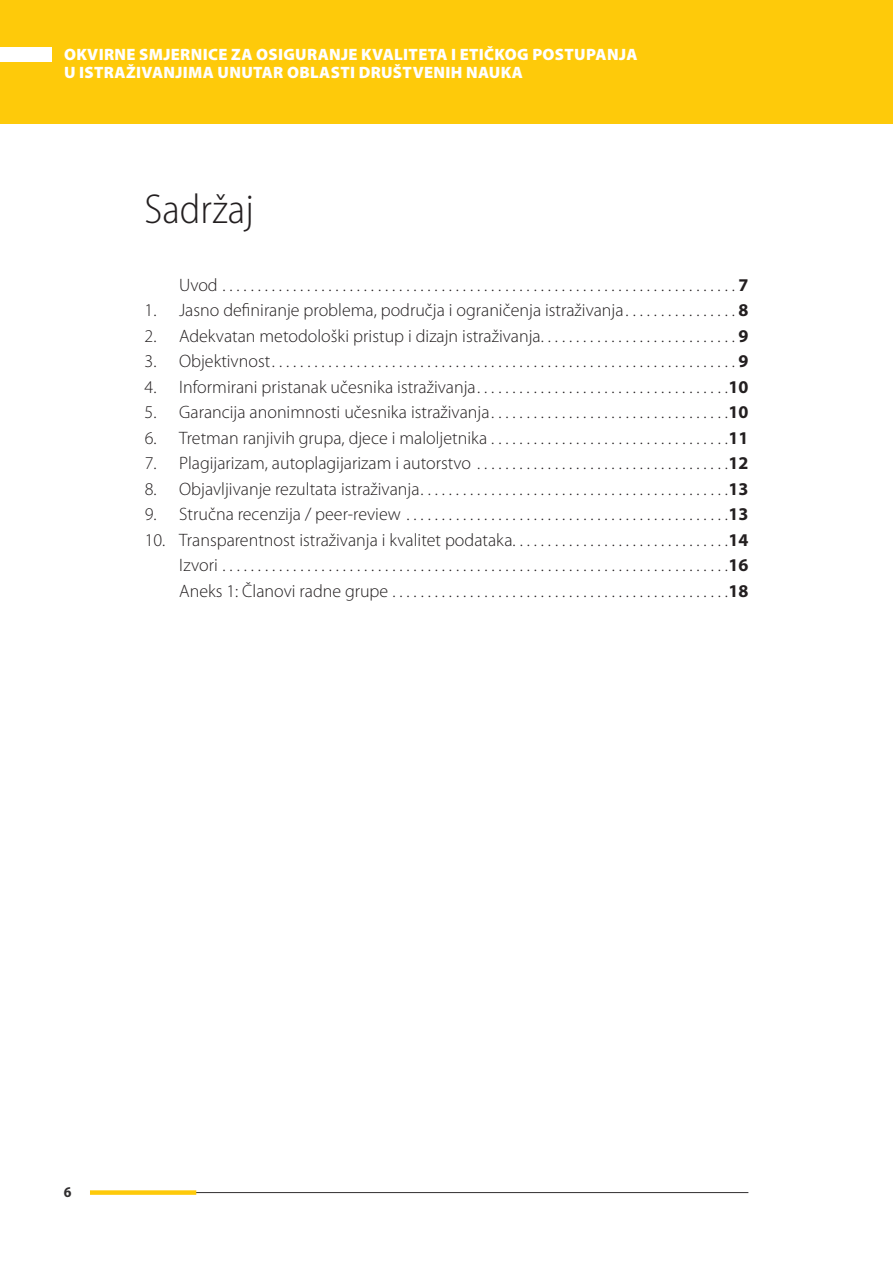
<style>
.page{position:relative;width:893px;height:1263px;background:#fff}
.page>*{position:absolute;margin:0;border:0;box-sizing:border-box;transform-origin:0 0}
.t1{font:300 semi-condensed 42px "Myriad Pro";color:#231f20}
.t2{font:300 18px/25.5px "Myriad Pro";color:#231f20;text-align:justify}
.t3{font:900 16.5px/18px "Myriad Pro";letter-spacing:.02em;color:#fff}
.t4{font:700 semi-condensed 15px "Myriad Pro";color:#312f30}
.s1{font-weight:700}
</style>
<div class="page">
<hr style="left:91px;top:1192px;width:657px;height:1px;background:#312f30">
<div style="left:90px;top:1190px;width:106px;height:5px;background:#feca0a"></div>
<div style="left:0;top:0;width:893px;height:123px;background:#feca0a"></div>
<div style="left:0;top:48px;width:51px;height:14px;background:#fff"></div>
<p class="t3" style="left:64px;top:45px;width:575px">OKVIRNE SMJERNICE ZA OSIGURANJE KVALITETA I ETIČKOG POSTUPANJA<br>U ISTRAŽIVANJIMA UNUTAR OBLASTI DRUŠTVENIH NAUKA</p>
<h1 class="t1" style="left:145px;top:184px;width:111px">Sadržaj</h1>
<p class="t2" style="left:179px;top:272px;width:571px">Uvod . . . . . . . . . . . . . . . . . . . . . . . . . . . . . . . . . . . . . . . . . . . . . . . . . . . . . . . . . . . . . . . . . . . . . . . . <span class="s1">7</span></p>
<p class="t2" style="left:145px;top:298px;width:605px">1. Jasno definiranje problema, područja i ograničenja istraživanja . . . . . . . . . . . . . . . <span class="s1">8</span></p>
<p class="t2" style="left:145px;top:323px;width:605px">2. Adekvatan metodološki pristup i dizajn istraživanja . . . . . . . . . . . . . . . . . . . . . . . . . . . <span class="s1">9</span></p>
<p class="t2" style="left:145px;top:349px;width:605px">3. Objektivnost . . . . . . . . . . . . . . . . . . . . . . . . . . . . . . . . . . . . . . . . . . . . . . . . . . . . . . . . . . . . . . . . . <span class="s1">9</span></p>
<p class="t2" style="left:145px;top:374px;width:605px">4. Informirani pristanak učesnika istraživanja . . . . . . . . . . . . . . . . . . . . . . . . . . . . . . . . . . . <span class="s1">10</span></p>
<p class="t2" style="left:145px;top:400px;width:605px">5. Garancija anonimnosti učesnika istraživanja . . . . . . . . . . . . . . . . . . . . . . . . . . . . . . . . . <span class="s1">10</span></p>
<p class="t2" style="left:145px;top:425px;width:605px">6. Tretman ranjivih grupa, djece i maloljetnika . . . . . . . . . . . . . . . . . . . . . . . . . . . . . . . . . <span class="s1">11</span></p>
<p class="t2" style="left:145px;top:451px;width:605px">7. Plagijarizam, autoplagijarizam i autorstvo . . . . . . . . . . . . . . . . . . . . . . . . . . . . . . . . . . . <span class="s1">12</span></p>
<p class="t2" style="left:145px;top:476px;width:605px">8. Objavljivanje rezultata istraživanja . . . . . . . . . . . . . . . . . . . . . . . . . . . . . . . . . . . . . . . . . . . <span class="s1">13</span></p>
<p class="t2" style="left:145px;top:502px;width:605px">9. Stručna recenzija / peer-review . . . . . . . . . . . . . . . . . . . . . . . . . . . . . . . . . . . . . . . . . . . . . <span class="s1">13</span></p>
<p class="t2" style="left:179px;top:527px;width:571px;text-indent:-35px">10. Transparentnost istraživanja i kvalitet podataka . . . . . . . . . . . . . . . . . . . . . . . . . . . . . . <span class="s1">14<br></span>Izvori . . . . . . . . . . . . . . . . . . . . . . . . . . . . . . . . . . . . . . . . . . . . . . . . . . . . . . . . . . . . . . . . . . . . . . . <span class="s1">16<br></span>Aneks 1: Članovi radne grupe . . . . . . . . . . . . . . . . . . . . . . . . . . . . . . . . . . . . . . . . . . . . . . . <span class="s1">18</span></p>
<p class="t4" style="left:64px;top:1183px;width:9px">6</p>
</div>
